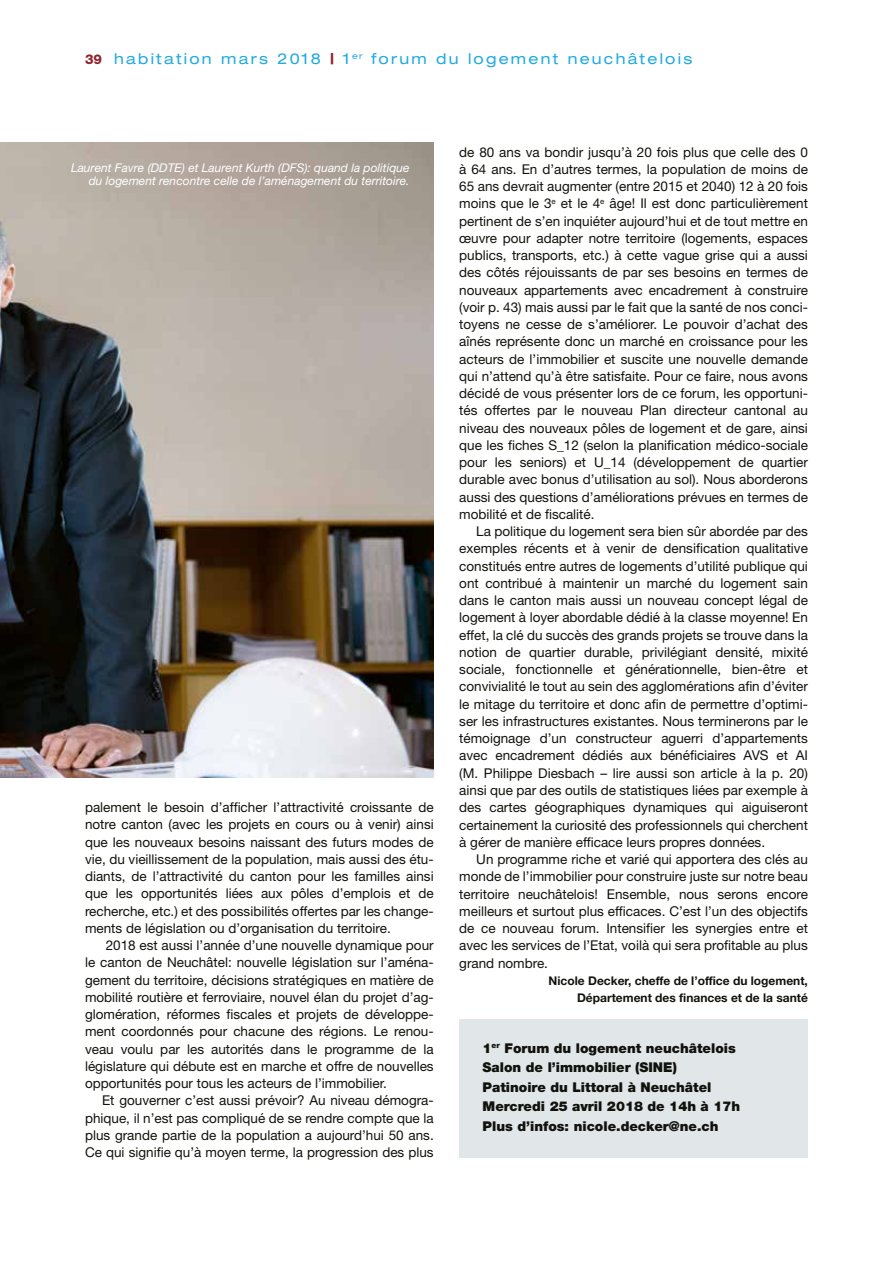
<style>
.page{position:relative;width:893px;height:1263px;background:#fff}
.page>*{position:absolute;margin:0;border:0;box-sizing:border-box;transform-origin:0 0}
.t1{font:expanded 15px "Helvetica Neue";letter-spacing:.15em;color:#22aae0}
.t2{font:13.5px/17.2px "Helvetica Neue";color:#12120d;text-align:justify}
.t3{font:900 13.5px/19.5px "Helvetica Neue";color:#12120d}
.t4{font:italic 12px/13.5px "Helvetica Neue";color:#fff;text-align:right}
.t5{font:700 12px/17.2px "Helvetica Neue";color:#12120d;text-align:right}
.s1{font-weight:800;font-stretch:normal;font-size:13.5px;color:#8f232c}
.s2{font-weight:800;color:#8f232c}
</style>
<div class="page">
<div style="left:459px;top:1019px;width:349px;height:138px;background:#e1e6e8"></div>
<img style="left:0;top:143px;width:434px;height:635px">
<p class="t1" style="left:85px;top:50px;width:609px"><span class="s1">39</span> habitation mars 2018 <span class="s2">|</span> 1<sup>er</sup> forum du logement neuchâtelois</p>
<p class="t4" style="left:71px;top:161px;width:340px">Laurent Favre (DDTE) et Laurent Kurth (DFS): quand la politique du logement rencontre celle de l’aménagement du territoire.</p>
<p class="t2" style="left:85px;top:798px;width:350px">palement le besoin d’afficher l’attractivité croissante de notre canton (avec les projets en cours ou à venir) ainsi que les nouveaux besoins naissant des futurs modes de vie, du vieillissement de la population, mais aussi des étu&shy;diants, de l’attractivité du canton pour les familles ainsi que les opportunités liées aux pôles d’emplois et de recherche, etc.) et des possibilités offertes par les change&shy;ments de législation ou d’organisation du territoire.</p>
<p class="t2" style="left:85px;top:936px;width:350px;text-indent:21px">2018 est aussi l’année d’une nouvelle dynamique pour le canton de Neuchâtel: nouvelle législation sur l’aména&shy;gement du territoire, décisions stratégiques en matière de mobilité routière et ferroviaire, nouvel élan du projet d’ag&shy;glomération, réformes fiscales et projets de développe&shy;ment coordonnés pour chacune des régions. Le renou&shy;veau voulu par les autorités dans le programme de la législature qui débute est en marche et offre de nouvelles opportunités pour tous les acteurs de l’immobilier.</p>
<p class="t2" style="left:85px;top:1092px;width:350px;text-indent:17px">Et gouverner c’est aussi prévoir? Au niveau démogra&shy;phique, il n’est pas compliqué de se rendre compte que la plus grande partie de la population a aujourd’hui 50 ans.<br>Ce qui signifie qu’à moyen terme, la progression des plus</p>
<p class="t2" style="left:459px;top:143px;width:350px">de 80 ans va bondir jusqu’à 20 fois plus que celle des 0 à 64 ans. En d’autres termes, la population de moins de 65 ans devrait augmenter (entre 2015 et 2040) 12 à 20 fois moins que le 3<sup>e</sup> et le 4<sup>e</sup> âge! Il est donc particulièrement pertinent de s’en inquiéter aujourd’hui et de tout mettre en œuvre pour adapter notre territoire (logements, espaces publics, transports, etc.) à cette vague grise qui a aussi des côtés réjouissants de par ses besoins en termes de nouveaux appartements avec encadrement à construire (voir p. 43) mais aussi par le fait que la santé de nos conci&shy;toyens ne cesse de s’améliorer. Le pouvoir d’achat des aînés représente donc un marché en croissance pour les acteurs de l’immobilier et suscite une nouvelle demande qui n’attend qu’à être satisfaite. Pour ce faire, nous avons décidé de vous présenter lors de ce forum, les opportuni&shy;tés offertes par le nouveau Plan directeur cantonal au niveau des nouveaux pôles de logement et de gare, ainsi que les fiches S_12 (selon la planification médico-sociale pour les seniors) et U_14 (développement de quartier durable avec bonus d’utilisation au sol). Nous aborderons aussi des questions d’améliorations prévues en termes de mobilité et de fiscalité.</p>
<p class="t2" style="left:459px;top:522px;width:350px;text-indent:17px">La politique du logement sera bien sûr abordée par des exemples récents et à venir de densification qualitative constitués entre autres de logements d’utilité publique qui ont contribué à maintenir un marché du logement sain dans le canton mais aussi un nouveau concept légal de logement à loyer abordable dédié à la classe moyenne! En effet, la clé du succès des grands projets se trouve dans la notion de quartier durable, privilégiant densité, mixité sociale, fonctionnelle et générationnelle, bien-être et convivialité le tout au sein des agglomérations afin d’éviter le mitage du territoire et donc afin de permettre d’optimi&shy;ser les infrastructures existantes. Nous terminerons par le témoignage d’un constructeur aguerri d’appartements avec encadrement dédiés aux bénéficiaires AVS et AI (M. Philippe Diesbach – lire aussi son article à la p. 20) ainsi que par des outils de statistiques liées par exemple à des cartes géographiques dynamiques qui aiguiseront certainement la curiosité des professionnels qui cherchent à gérer de manière efficace leurs propres données.</p>
<p class="t2" style="left:459px;top:850px;width:350px;text-indent:17px">Un programme riche et varié qui apportera des clés au monde de l’immobilier pour construire juste sur notre beau territoire neuchâtelois! Ensemble, nous serons encore meilleurs et surtout plus efficaces. C’est l’un des objectifs de ce nouveau forum. Intensifier les synergies entre et avec les services de l’Etat, voilà qui sera profitable au plus grand nombre.</p>
<p class="t5" style="left:549px;top:971px;width:261px">Nicole Decker, cheffe de l’office du logement,<br>Département des finances et de la santé</p>
<p class="t3" style="left:483px;top:1038px;width:259px">1<sup>er</sup> Forum du logement neuchâtelois Salon de l’immobilier (SINE)<br>Patinoire du Littoral à Neuchâtel Mercredi 25 avril 2018 de 14h à 17h Plus d’infos: nicole.decker@ne.ch</p>
</div>
